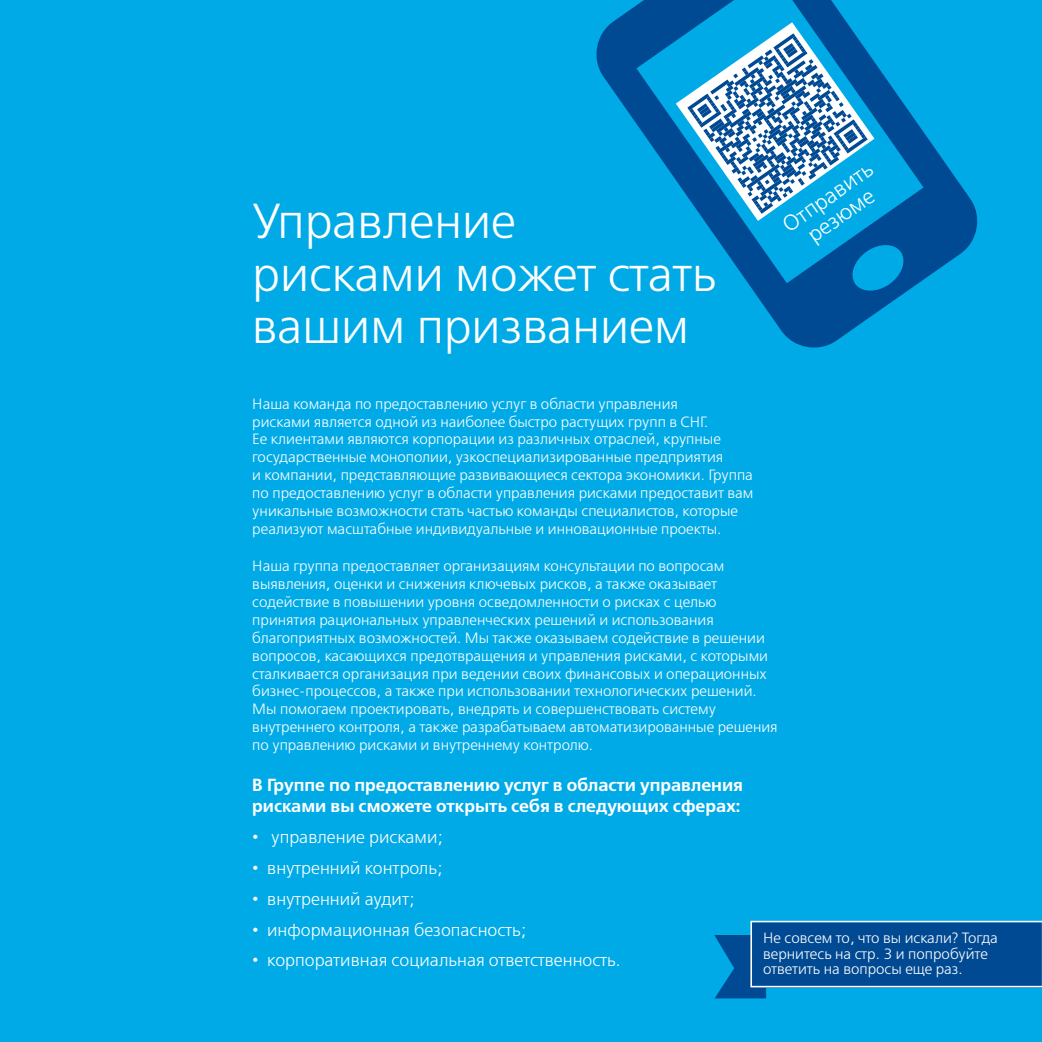
<style>
.page{position:relative;width:1042px;height:1042px;background:#fff}
.page>*{position:absolute;margin:0;border:0;box-sizing:border-box;transform-origin:0 0}
.t1{font:300 49px/52.5px "Free Set";color:#fff}
.t2{font:300 21.88px/22.8px "Free Set";color:#fff;text-align:center}
.t3{font:300 17.5px "Free Set";color:#fff}
.t4{font:600 17.5px/21px "Free Set";color:#fff}
.t5{font:300 14.88px/17.8px "Free Set";color:#fff}
</style>
<div class="page">
<div style="left:0;top:0;width:1041px;height:1042px;background:#00aae7"></div>
<svg style="left:714px;top:921px;width:328px;height:77px"></svg>
<svg style="left:596px;top:0;width:382px;height:348px"></svg>
<svg style="left:676px;top:22px;width:198px;height:199px"></svg>
<h1 class="t1" style="left:252px;top:196px;width:465px">Управление рисками может стать вашим призванием</h1>
<h2 class="t2" style="left:779px;top:218px;width:106px;rotate:-35deg">Отправить резюме</h2>
<p class="t5" style="left:252px;top:395px;width:502px">Наша команда по предоставлению услуг в области управления<br>рисками является одной из наиболее быстро растущих групп в СНГ.<br>Ее клиентами являются корпорации из различных отраслей, крупные государственные монополии, узкоспециализированные предприятия<br>и компании, представляющие развивающиеся сектора экономики. Группа по предоставлению услуг в области управления рисками предоставит вам уникальные возможности стать частью команды специалистов, которые реализуют масштабные индивидуальные и инновационные проекты.</p>
<p class="t5" style="left:252px;top:558px;width:527px">Наша группа предоставляет организациям консультации по вопросам выявления, оценки и снижения ключевых рисков, а также оказывает содействие в повышении уровня осведомленности о рисках с целью принятия рациональных управленческих решений и использования благоприятных возможностей. Мы также оказываем содействие в решении вопросов, касающихся предотвращения и управления рисками, с которыми сталкивается организация при ведении своих финансовых и операционных бизнес-процессов, а также при использовании технологических решений.<br>Мы помогаем проектировать, внедрять и совершенствовать систему внутреннего контроля, а также разрабатываем автоматизированные решения по управлению рисками и внутреннему контролю.</p>
<p class="t4" style="left:252px;top:774px;width:492px">В Группе по предоставлению услуг в области управления рисками вы сможете открыть себя в следующих сферах:</p>
<p class="t3" style="left:252px;top:826px;width:192px">• управление рисками;</p>
<p class="t3" style="left:252px;top:857px;width:192px">• внутренний контроль;</p>
<p class="t3" style="left:252px;top:888px;width:164px">• внутренний аудит;</p>
<p class="t3" style="left:252px;top:919px;width:275px">• информационная безопасность;</p>
<p class="t3" style="left:252px;top:950px;width:370px">• корпоративная социальная ответственность.</p>
<p class="t5" style="left:763px;top:930px;width:236px;line-height:15.8px">Не совсем то, что вы искали? Тогда вернитесь на стр. 3 и попробуйте ответить на вопросы еще раз.</p>
</div>
